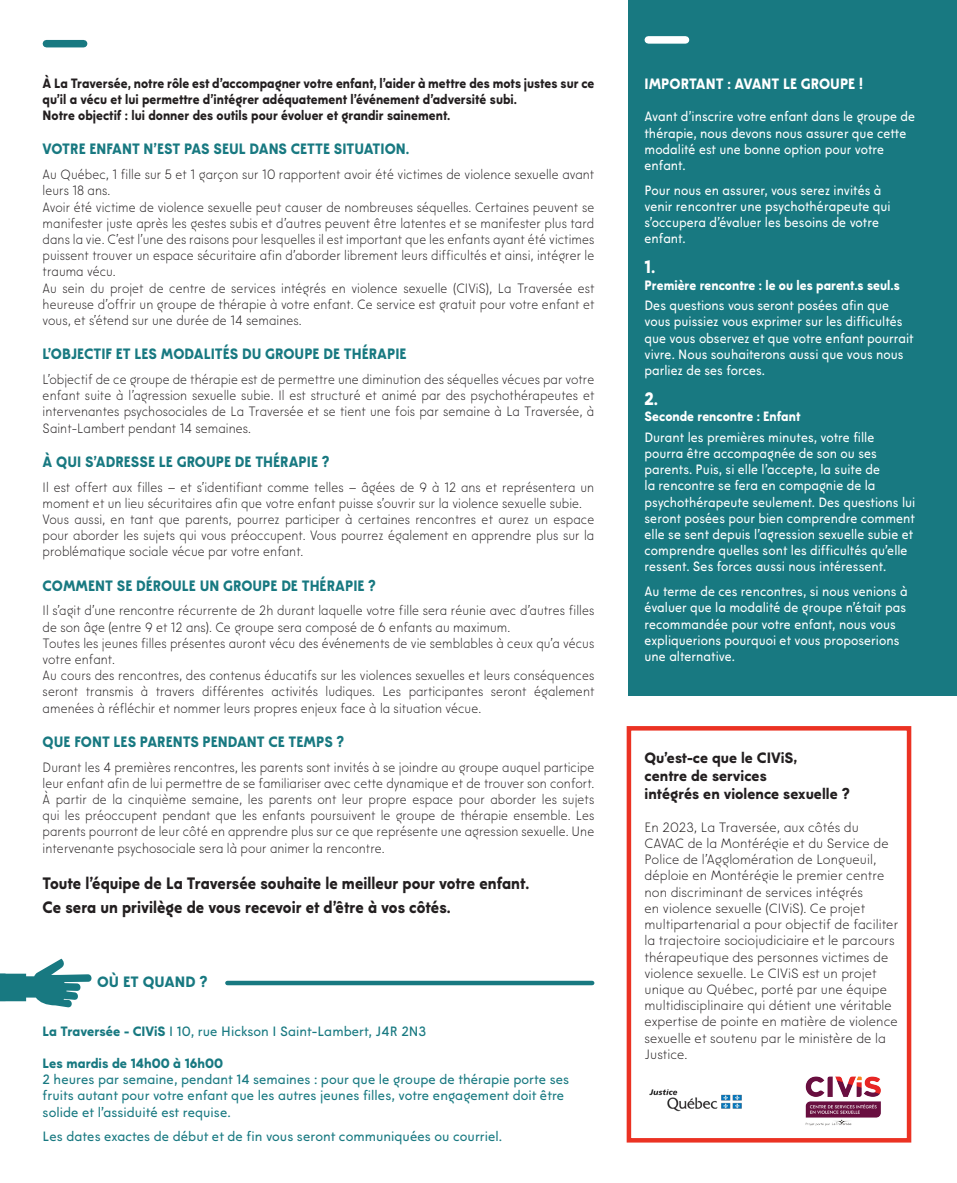
<style>
.page{position:relative;width:957px;height:1183px;background:#fff}
.page>*{position:absolute;margin:0;border:0;box-sizing:border-box;transform-origin:0 0}
.t1{font:700 18px "Modeco Trial";color:#fff;scale:.95 1}
.t2{font:700 16.5px "Modeco Trial";color:#231f20;scale:.95 1}
.t3{font:700 15px "Modeco Trial";color:#187981;scale:.95 1}
.t4{font:700 15px/18px "Modeco Trial";color:#231f20}
.t5{font:700 15px "Modeco Trial";color:#fff;scale:.95 1}
.t6{font:700 15px "Modeco Trial";color:#187981}
.t7{font:200 13.5px/16.2px "Modeco Trial";color:#231f20;text-align:justify;scale:.95 1}
.t8{font:13.5px/16.2px "Modeco Trial";color:#fff;scale:.95 1}
.t9{font:200 13.5px/16.2px "Modeco Trial";color:#231f20}
.t10{font:13.5px/16.2px "Modeco Trial";color:#187981}
.t11{font:700 13.5px/16.2px "Modeco Trial";color:#231f20;scale:.95 1}
.t12{font:700 13.5px "Modeco Trial";color:#fff;scale:.95 1}
.t13{font:700 13.5px "Modeco Trial";color:#187981}
.s1{font-weight:700}
</style>
<div class="page">
<div style="left:626px;top:725px;width:285px;height:417px;border:4px solid #eb3223"></div>
<div style="left:629px;top:0;width:328px;height:695px;background:#187981"></div>
<div style="left:648px;top:36px;width:37px;height:8px;background:#fff"></div>
<svg style="left:227px;top:980px;width:365px;height:4px"></svg>
<div style="left:46px;top:40px;width:38px;height:7px;background:#187981"></div>
<img style="left:805px;top:1076px;width:76px;height:50px">
<svg style="left:0;top:958px;width:92px;height:49px"></svg>
<img style="left:649px;top:1089px;width:93px;height:23px">
<p class="t11" style="left:43px;top:74px;width:582px">À La Traversée, notre rôle est d’accompagner votre enfant, l’aider à mettre des mots justes sur ce qu’il a vécu et lui permettre d’intégrer adéquatement l’événement d’adversité subi.</p>
<p class="t11" style="left:43px;top:107px;width:431px">Notre objectif : lui donner des outils pour évoluer et grandir sainement.</p>
<p class="t3" style="left:43px;top:139px;width:387px">VOTRE ENFANT N’EST PAS SEUL DANS CETTE SITUATION.</p>
<p class="t7" style="left:43px;top:166px;width:582px">Au Québec, 1 fille sur 5 et 1 garçon sur 10 rapportent avoir été victimes de violence sexuelle avant leurs 18 ans.</p>
<p class="t7" style="left:43px;top:198px;width:582px">Avoir été victime de violence sexuelle peut causer de nombreuses séquelles. Certaines peuvent se manifester juste après les gestes subis et d’autres peuvent être latentes et se manifester plus tard dans la vie. C’est l’une des raisons pour lesquelles il est important que les enfants ayant été victimes puissent trouver un espace sécuritaire afin d’aborder librement leurs difficultés et ainsi, intégrer le trauma vécu.</p>
<p class="t7" style="left:43px;top:279px;width:582px">Au sein du projet de centre de services intégrés en violence sexuelle (CIViS), La Traversée est heureuse d’offrir un groupe de thérapie à votre enfant. Ce service est gratuit pour votre enfant et vous, et s’étend sur une durée de 14 semaines.</p>
<p class="t3" style="left:43px;top:344px;width:385px">L’OBJECTIF ET LES MODALITÉS DU GROUPE DE THÉRAPIE</p>
<p class="t7" style="left:43px;top:371px;width:582px">L’objectif de ce groupe de thérapie est de permettre une diminution des séquelles vécues par votre enfant suite à l’agression sexuelle subie. Il est structuré et animé par des psychothérapeutes et intervenantes psychosociales de La Traversée et se tient une fois par semaine à La Traversée, à Saint-Lambert pendant 14 semaines.</p>
<p class="t3" style="left:43px;top:451px;width:303px">À QUI S’ADRESSE LE GROUPE DE THÉRAPIE ?</p>
<p class="t7" style="left:43px;top:478px;width:582px">Il est offert aux filles – et s’identifiant comme telles – âgées de 9 à 12 ans et représentera un moment et un lieu sécuritaires afin que votre enfant puisse s’ouvrir sur la violence sexuelle subie.</p>
<p class="t7" style="left:43px;top:510px;width:582px">Vous aussi, en tant que parents, pourrez participer à certaines rencontres et aurez un espace pour aborder les sujets qui vous préoccupent. Vous pourrez également en apprendre plus sur la problématique sociale vécue par votre enfant.</p>
<p class="t3" style="left:43px;top:575px;width:352px">COMMENT SE DÉROULE UN GROUPE DE THÉRAPIE ?</p>
<p class="t7" style="left:43px;top:602px;width:582px">Il s’agit d’une rencontre récurrente de 2h durant laquelle votre fille sera réunie avec d’autres filles de son âge (entre 9 et 12 ans). Ce groupe sera composé de 6 enfants au maximum.</p>
<p class="t7" style="left:43px;top:634px;width:582px">Toutes les jeunes filles présentes auront vécu des événements de vie semblables à ceux qu’a vécus votre enfant.</p>
<p class="t7" style="left:43px;top:667px;width:582px">Au cours des rencontres, des contenus éducatifs sur les violences sexuelles et leurs conséquences seront transmis à travers différentes activités ludiques. Les participantes seront également amenées à réfléchir et nommer leurs propres enjeux face à la situation vécue.</p>
<p class="t3" style="left:43px;top:731px;width:319px">QUE FONT LES PARENTS PENDANT CE TEMPS ?</p>
<p class="t7" style="left:43px;top:758px;width:582px">Durant les 4 premières rencontres, les parents sont invités à se joindre au groupe auquel participe leur enfant afin de lui permettre de se familiariser avec cette dynamique et de trouver son confort.</p>
<p class="t7" style="left:43px;top:790px;width:582px">À partir de la cinquième semaine, les parents ont leur propre espace pour aborder les sujets qui les préoccupent pendant que les enfants poursuivent le groupe de thérapie ensemble. Les parents pourront de leur côté en apprendre plus sur ce que représente une agression sexuelle. Une intervenante psychosociale sera là pour animer la rencontre.</p>
<p class="t2" style="left:43px;top:871px;width:514px">Toute l’équipe de La Traversée souhaite le meilleur pour votre enfant.</p>
<p class="t2" style="left:43px;top:895px;width:431px">Ce sera un privilège de vous recevoir et d’être à vos côtés.</p>
<p class="t6" style="left:97px;top:971px;width:112px">OÙ ET QUAND ?</p>
<p class="t10" style="left:43px;top:1021px;width:385px"><span class="s1">La Traversée - CIViS</span> I 10, rue Hickson I Saint-Lambert, J4R 2N3</p>
<p class="t13" style="left:43px;top:1053px;width:182px">Les mardis de 14h00 à 16h00</p>
<p class="t10" style="left:43px;top:1070px;width:528px">2 heures par semaine, pendant 14 semaines : pour que le groupe de thérapie porte ses fruits autant pour votre enfant que les autres jeunes filles, votre engagement doit être solide et l’assiduité est requise.</p>
<p class="t10" style="left:43px;top:1127px;width:461px">Les dates exactes de début et de fin vous seront communiquées ou courriel.</p>
<p class="t5" style="left:644px;top:74px;width:231px">IMPORTANT : AVANT LE GROUPE !</p>
<p class="t8" style="left:644px;top:108px;width:286px">Avant d’inscrire votre enfant dans le groupe de thérapie, nous devons nous assurer que cette modalité est une bonne option pour votre enfant.</p>
<p class="t8" style="left:644px;top:181px;width:261px">Pour nous en assurer, vous serez invités à venir rencontrer une psychothérapeute qui s’occupera d’évaluer les besoins de votre enfant.</p>
<p class="t1" style="left:644px;top:255px;width:13px">1.</p>
<p class="t12" style="left:644px;top:276px;width:270px">Première rencontre : le ou les parent.s seul.s</p>
<p class="t8" style="left:644px;top:297px;width:285px">Des questions vous seront posées afin que vous puissiez vous exprimer sur les difficultés que vous observez et que votre enfant pourrait vivre. Nous souhaiterons aussi que vous nous parliez de ses forces.</p>
<p class="t1" style="left:644px;top:387px;width:16px">2.</p>
<p class="t12" style="left:644px;top:407px;width:166px">Seconde rencontre : Enfant</p>
<p class="t8" style="left:644px;top:428px;width:286px">Durant les premières minutes, votre fille pourra être accompagnée de son ou ses parents. Puis, si elle l’accepte, la suite de<br>la rencontre se fera en compagnie de la psychothérapeute seulement. Des questions lui seront posées pour bien comprendre comment elle se sent depuis l’agression sexuelle subie et comprendre quelles sont les difficultés qu’elle ressent. Ses forces aussi nous intéressent.</p>
<p class="t8" style="left:644px;top:582px;width:278px">Au terme de ces rencontres, si nous venions à évaluer que la modalité de groupe n’était pas recommandée pour votre enfant, nous vous expliquerions pourquoi et vous proposerions une alternative.</p>
<p class="t4" style="left:644px;top:748px;width:154px">Qu’est-ce que le CIViS, centre de services</p>
<p class="t4" style="left:644px;top:784px;width:207px">intégrés en violence sexuelle ?</p>
<p class="t9" style="left:644px;top:818px;width:255px">En 2023, La Traversée, aux côtés du CAVAC de la Montérégie et du Service de Police de l’Agglomération de Longueuil, déploie en Montérégie le premier centre non discriminant de services intégrés<br>en violence sexuelle (CIViS). Ce projet multipartenarial a pour objectif de faciliter la trajectoire sociojudiciaire et le parcours thérapeutique des personnes victimes de violence sexuelle. Le CIViS est un projet unique au Québec, porté par une équipe multidisciplinaire qui détient une véritable expertise de pointe en matière de violence sexuelle et soutenu par le ministère de la Justice.</p>
</div>
